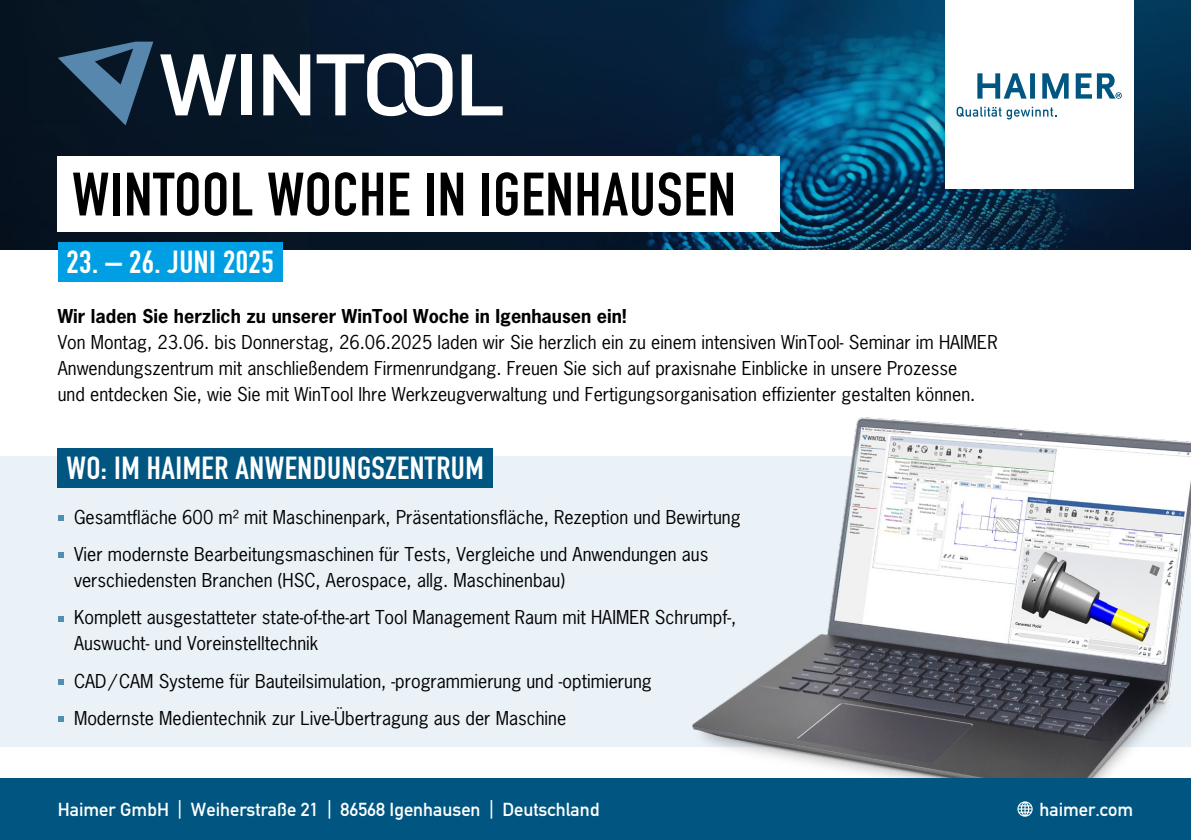
<style>
.page{position:relative;width:1191px;height:840px;background:#fff}
.page>*{position:absolute;margin:0;border:0;box-sizing:border-box;transform-origin:0 0}
.t1{font:60.2px "DIN Engschrift Std";letter-spacing:.015em;color:#000;scale:1.05 1}
.t2{font:31.4px "DIN Engschrift Std";letter-spacing:.015em;color:#fff;scale:1.05 1}
.t3{font:18.6px "DIN Mittelschrift";color:#fff}
.t4{font:18px/37.4px "News Gothic";color:#000}
.t5{font:700 18px "News Gothic";color:#000}
</style>
<div class="page">
<img style="left:0;top:0;width:1191px;height:249px">
<div style="left:0;top:456px;width:1191px;height:289px;background:#eaf1f7"></div>
<img style="left:625px;top:417px;width:566px;height:360px">
<div style="left:0;top:777px;width:1191px;height:62px;background:#005681"></div>
<div style="left:58px;top:156px;width:722px;height:76px;background:#fff"></div>
<div style="left:945px;top:0;width:188px;height:189px;background:#fff"></div>
<svg style="left:977px;top:73px;width:144px;height:26px"></svg>
<svg style="left:956px;top:107px;width:100px;height:12px"></svg>
<svg style="left:58px;top:42px;width:95px;height:83px"></svg>
<svg style="left:160px;top:54px;width:76px;height:61px"></svg>
<div style="left:242px;top:54px;width:10px;height:61px;background:#fff"></div>
<svg style="left:263px;top:54px;width:47px;height:61px"></svg>
<svg style="left:317px;top:53px;width:135px;height:63px"></svg>
<svg style="left:462px;top:54px;width:40px;height:61px"></svg>
<div style="left:58px;top:242px;width:224px;height:40px;background:#009fe3"></div>
<svg style="left:58px;top:515px;width:6px;height:5px"></svg>
<svg style="left:58px;top:552px;width:6px;height:5px"></svg>
<svg style="left:58px;top:616px;width:6px;height:5px"></svg>
<svg style="left:58px;top:679px;width:6px;height:5px"></svg>
<svg style="left:58px;top:716px;width:6px;height:6px"></svg>
<div style="left:58px;top:447px;width:435px;height:40px;background:#005681"></div>
<svg style="left:1017px;top:801px;width:15px;height:15px"></svg>
<h1 class="t1" style="left:72px;top:159px;width:633px">WINTOOL WOCHE IN IGENHAUSEN</h1>
<h2 class="t2" style="left:66px;top:243px;width:199px">23. – 26. JUNI 2025</h2>
<p class="t5" style="left:58px;top:304px;width:570px">Wir laden Sie herzlich zu unserer WinTool Woche in Igenhausen ein!</p>
<p class="t4" style="left:58px;top:328px;width:941px;line-height:26px">Von Montag, 23.06. bis Donnerstag, 26.06.2025 laden wir Sie herzlich ein zu einem intensiven WinTool- Seminar im HAIMER<br>Anwendungszentrum mit anschließendem Firmenrundgang. Freuen Sie sich auf praxisnahe Einblicke in unsere Prozesse<br>und entdecken Sie, wie Sie mit WinTool Ihre Werkzeugverwaltung und Fertigungsorganisation effizienter gestalten können.</p>
<h2 class="t2" style="left:67px;top:449px;width:399px">WO: IM HAIMER ANWENDUNGSZENTRUM</h2>
<p class="t4" style="left:74px;top:497px;width:668px">Gesamtfläche 600 m² mit Maschinenpark, Präsentationsfläche, Rezeption und Bewirtung<br>Vier modernste Bearbeitungsmaschinen für Tests, Vergleiche und Anwendungen aus</p>
<p class="t4" style="left:74px;top:561px;width:664px">verschiedensten Branchen (HSC, Aerospace, allg. Maschinenbau)<br>Komplett ausgestatteter state-of-the-art Tool Management Raum mit HAIMER Schrumpf-,</p>
<p class="t4" style="left:74px;top:624px;width:579px">Auswucht- und Voreinstelltechnik<br>CAD/CAM Systeme für Bauteilsimulation, -programmierung und -optimierung<br>Modernste Medientechnik zur Live-Übertragung aus der Maschine</p>
<p class="t3" style="left:58px;top:797px;width:543px">Haimer GmbH | Weiherstraße 21 | 86568 Igenhausen | Deutschland</p>
<p class="t3" style="left:1039px;top:797px;width:95px">haimer.com</p>
</div>
